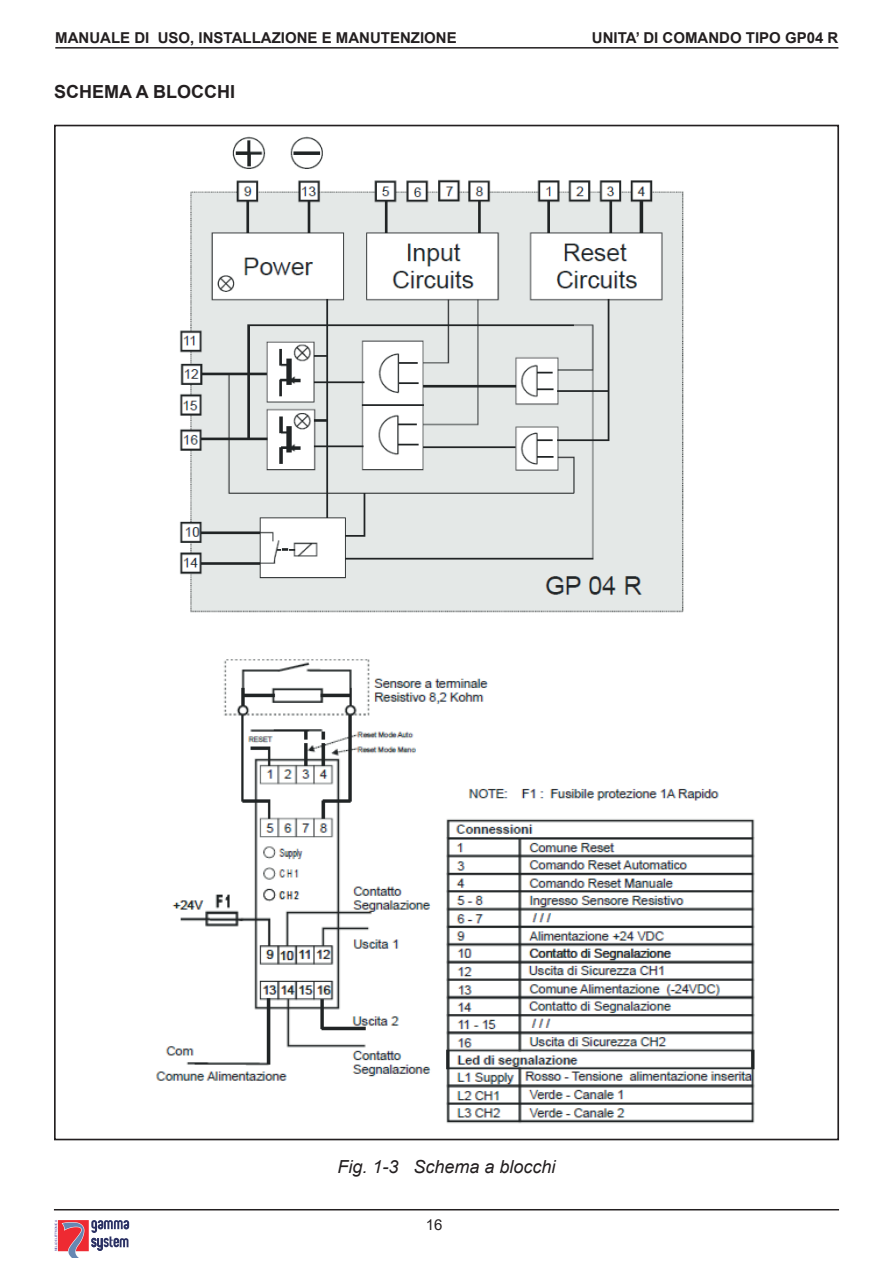
<style>
.page{position:relative;width:893px;height:1263px;background:#fff}
.page>*{position:absolute;margin:0;border:0;box-sizing:border-box;transform-origin:0 0}
.t1{font:italic 18px "Arial";color:#231f20}
.TITOLO_1{font:700 18px "Arial";color:#231f20}
.t2{font:700 15px "Arial";color:#231f20}
.t3{font:15px "Arial";color:#231f20}
.t4{font:3.15px "Gill Sans";color:#3e3593}
</style>
<div class="page">
<hr style="left:55px;top:47px;width:783px;height:2px;background:#231f20">
<hr style="left:54px;top:1209px;width:785px;height:1px;background:#231f20">
<svg style="left:58px;top:1220px;width:71px;height:37px"></svg>
<img style="left:156px;top:659px;width:599px;height:465px">
<img style="left:179px;top:136px;width:505px;height:477px">
<p class="t2" style="left:55px;top:27px;width:403px">MANUALE DI USO, INSTALLAZIONE E MANUTENZIONE</p>
<p class="t2" style="left:592px;top:27px;width:248px">UNITA’ DI COMANDO TIPO GP04 R</p>
<p class="TITOLO_1" style="left:54px;top:79px;width:182px">SCHEMA A BLOCCHI</p>
<p class="t4" style="left:54px;top:1251px;width:32px;rotate:-90deg">RIELLO ELETTRONICA</p>
<p class="t1" style="left:337px;top:1155px;width:220px">Fig. 1-3 Schema a blocchi</p>
<p class="t3" style="left:426px;top:1214px;width:18px">16</p>
</div>
